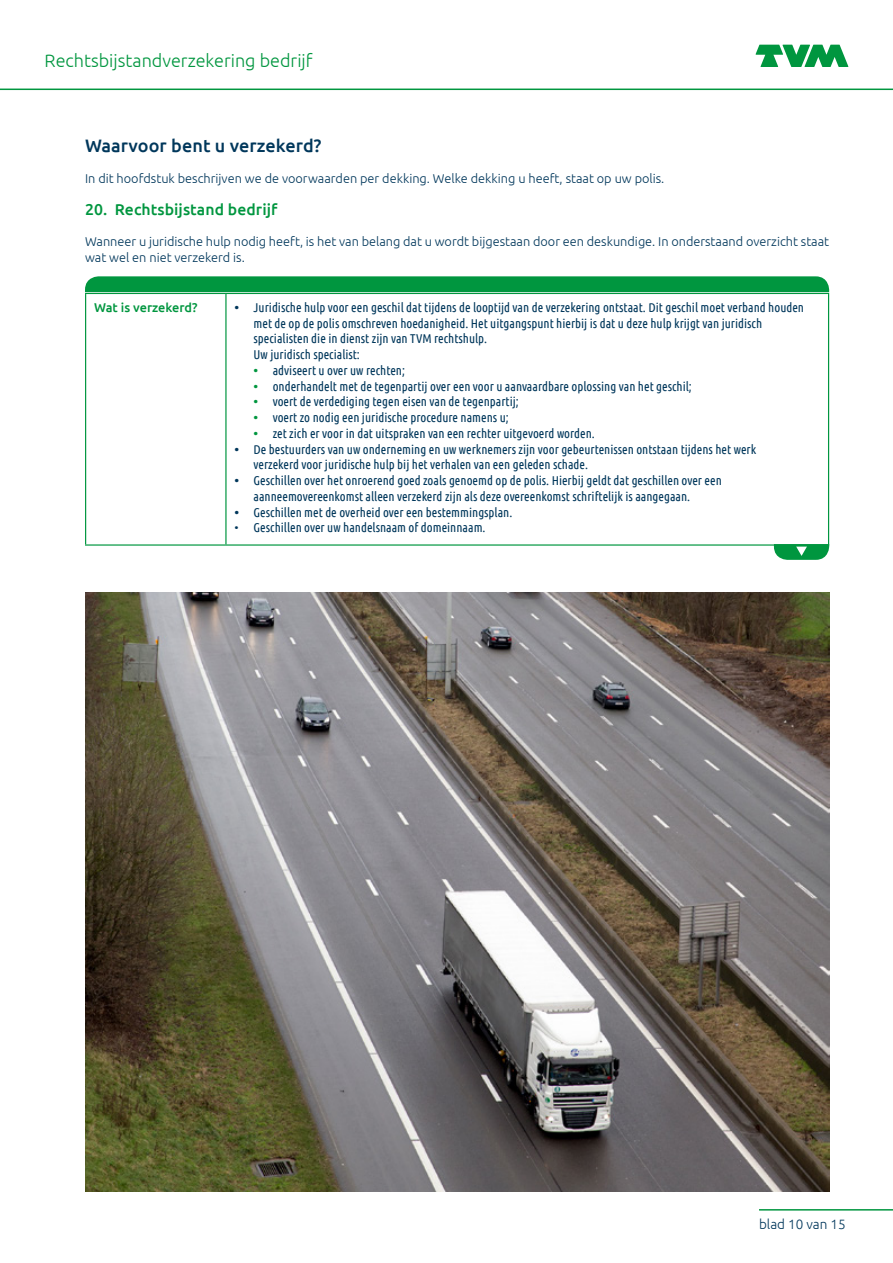
<style>
.page{position:relative;width:893px;height:1263px;background:#fff}
.page>*{position:absolute;margin:0;border:0;box-sizing:border-box;transform-origin:0 0}
.t1{font:300 18px "Ubuntu";color:#00963f}
.Bodykop_gr_10_5pt{font:500 18px "Ubuntu";letter-spacing:.005em;color:#00375b}
.Bodykop_gr_10_5pt-2{font:500 15.75px "Ubuntu";letter-spacing:.005em;color:#00963f}
.t2{font:300 13.5px "Ubuntu";color:#00375b}
.Body_tabel{font:12.75px/15.8px "Ubuntu Condensed";color:#00375b}
.Body{font:300 12.75px/15.8px "Ubuntu";color:#00375b}
.Body-2{font:500 12.75px "Ubuntu";color:#00963f}
.s1{font-family:"Ubuntu";font-weight:500}
.s2{font-family:"Ubuntu";font-weight:500;color:#00963f}
</style>
<div class="page">
<svg style="left:756px;top:45px;width:92px;height:22px"></svg>
<hr style="left:0;top:89px;width:893px;height:1px;background:#00963f">
<hr style="left:759px;top:1209px;width:134px;height:1px;background:#00963f">
<svg style="left:86px;top:294px;width:742px;height:250px"></svg>
<hr style="left:85px;top:293px;width:141px;height:1px;background:#00963f">
<hr style="left:85px;top:294px;width:1px;height:250px;background:#00963f">
<hr style="left:226px;top:293px;width:603px;height:1px;background:#00963f">
<hr style="left:225px;top:294px;width:2px;height:250px;background:#00963f">
<hr style="left:828px;top:294px;width:1px;height:250px;background:#00963f">
<hr style="left:85px;top:544px;width:141px;height:2px;background:#00963f">
<hr style="left:226px;top:544px;width:603px;height:2px;background:#00963f">
<svg style="left:774px;top:546px;width:55px;height:14px"></svg>
<div style="left:85px;top:276px;width:744px;height:16px;background:#00963f"></div>
<img style="left:85px;top:593px;width:744px;height:598px">
<h1 class="t1" style="left:45px;top:50px;width:269px">Rechtsbijstandverzekering bedrijf</h1>
<p class="Bodykop_gr_10_5pt" style="left:85px;top:134px;width:238px">Waarvoor bent u verzekerd?</p>
<p class="Body" style="left:85px;top:171px;width:581px">In dit hoofdstuk beschrijven we de voorwaarden per dekking. Welke dekking u heeft, staat op uw polis.</p>
<p class="Bodykop_gr_10_5pt-2" style="left:85px;top:199px;width:194px">20. Rechtsbijstand bedrijf</p>
<p class="Body" style="left:85px;top:234px;width:746px">Wanneer u juridische hulp nodig heeft, is het van belang dat u wordt bijgestaan door een deskundige. In onderstaand overzicht staat wat wel en niet verzekerd is.</p>
<p class="Body-2" style="left:94px;top:299px;width:105px">Wat is verzekerd?</p>
<p class="Body_tabel" style="left:254px;top:299px;width:552px;text-indent:-19px"><span class="s1">•</span> Juridische hulp voor een geschil dat tijdens de looptijd van de verzekering ontstaat. Dit geschil moet verband houden met de op de polis omschreven hoedanigheid. Het uitgangspunt hierbij is dat u deze hulp krijgt van juridisch specialisten die in dienst zijn van TVM rechtshulp.</p>
<p class="Body_tabel" style="left:254px;top:346px;width:108px">Uw juridisch specialist:</p>
<p class="Body_tabel" style="left:254px;top:362px;width:153px"><span class="s2">•</span> adviseert u over uw rechten;</p>
<p class="Body_tabel" style="left:254px;top:378px;width:440px"><span class="s2">•</span> onderhandelt met de tegenpartij over een voor u aanvaardbare oplossing van het geschil;</p>
<p class="Body_tabel" style="left:254px;top:393px;width:267px"><span class="s2">•</span> voert de verdediging tegen eisen van de tegenpartij;</p>
<p class="Body_tabel" style="left:254px;top:409px;width:257px"><span class="s2">•</span> voert zo nodig een juridische procedure namens u;</p>
<p class="Body_tabel" style="left:254px;top:425px;width:343px"><span class="s2">•</span> zet zich er voor in dat uitspraken van een rechter uitgevoerd worden.</p>
<p class="Body_tabel" style="left:254px;top:441px;width:504px;text-indent:-19px"><span class="s1">•</span> De bestuurders van uw onderneming en uw werknemers zijn voor gebeurtenissen ontstaan tijdens het werk verzekerd voor juridische hulp bij het verhalen van een geleden schade.</p>
<p class="Body_tabel" style="left:254px;top:472px;width:470px;text-indent:-19px"><span class="s1">•</span> Geschillen over het onroerend goed zoals genoemd op de polis. Hierbij geldt dat geschillen over een aanneemovereenkomst alleen verzekerd zijn als deze overeenkomst schriftelijk is aangegaan.</p>
<p class="Body_tabel" style="left:234px;top:504px;width:279px"><span class="s1">•</span> Geschillen met de overheid over een bestemmingsplan.</p>
<p class="Body_tabel" style="left:234px;top:519px;width:253px">• Geschillen over uw handelsnaam of domeinnaam.</p>
<p class="t2" style="left:759px;top:1216px;width:88px">blad 10 van 15</p>
</div>
